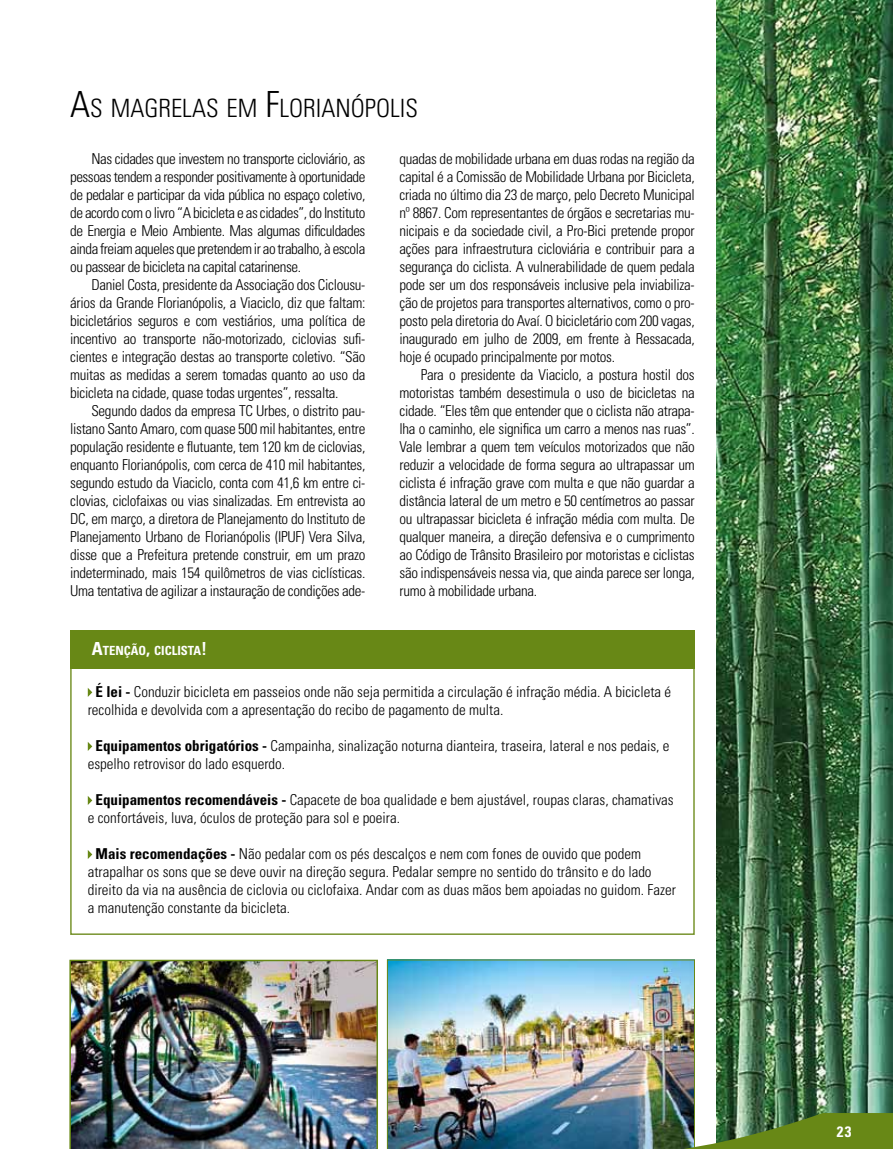
<style>
.page{position:relative;width:893px;height:1149px;background:#fff}
.page>*{position:absolute;margin:0;border:0;box-sizing:border-box;transform-origin:0 0}
.t1{font:300 condensed 25.2px "Univers LT Std";color:#000}
.t2{font:300 condensed 15px/18px "Univers LT Std";color:#000;text-align:justify}
.t3{font:700 condensed 15px "Univers LT Std";color:#fff}
.t4{font:700 condensed 12.6px "Univers LT Std";color:#fff}
.s1{font-size:36px}
.s2{font-size:18px}
.s3{font-weight:700}
</style>
<div class="page">
<img style="left:387px;top:959px;width:308px;height:189px">
<img style="left:716px;top:0;width:177px;height:1112px">
<img style="left:550px;top:1112px;width:343px;height:36px">
<div style="left:70px;top:630px;width:625px;height:38px;background:#688816"></div>
<svg style="left:88px;top:688px;width:4px;height:8px"></svg>
<svg style="left:88px;top:742px;width:4px;height:8px"></svg>
<svg style="left:88px;top:796px;width:4px;height:8px"></svg>
<svg style="left:88px;top:850px;width:4px;height:8px"></svg>
<img style="left:69px;top:959px;width:309px;height:189px">
<h1 class="t1" style="left:70px;top:93px;width:349px"><span class="s1">A</span>S MAGRELAS EM <span class="s1">F</span>LORIANÓPOLIS</h1>
<p class="t2" style="left:70px;top:149px;width:297px;text-indent:21px">Nas cidades que investem no transporte cicloviário, as pessoas tendem a responder positivamente à oportunidade de pedalar e participar da vida pública no espaço coletivo, de acordo com o livro “A bicicleta e as cidades”, do Instituto de Energia e Meio Ambiente. Mas algumas dificuldades ainda freiam aqueles que pretendem ir ao trabalho, à escola ou passear de bicicleta na capital catarinense.</p>
<p class="t2" style="left:70px;top:275px;width:297px;text-indent:21px">Daniel Costa, presidente da Associação dos Ciclousu&shy;ários da Grande Florianópolis, a Viaciclo, diz que faltam: bicicletários seguros e com vestiários, uma política de incentivo ao transporte não-motorizado, ciclovias sufi&shy;cientes e integração destas ao transporte coletivo. “São muitas as medidas a serem tomadas quanto ao uso da bicicleta na cidade, quase todas urgentes”, ressalta.</p>
<p class="t2" style="left:70px;top:401px;width:297px;text-indent:21px">Segundo dados da empresa TC Urbes, o distrito pau&shy;listano Santo Amaro, com quase 500 mil habitantes, entre população residente e flutuante, tem 120 km de ciclovias, enquanto Florianópolis, com cerca de 410 mil habitantes, segundo estudo da Viaciclo, conta com 41,6 km entre ci&shy;clovias, ciclofaixas ou vias sinalizadas. Em entrevista ao DC, em março, a diretora de Planejamento do Instituto de Planejamento Urbano de Florianópolis (IPUF) Vera Silva, disse que a Prefeitura pretende construir, em um prazo indeterminado, mais 154 quilômetros de vias ciclísticas.<br>Uma tentativa de agilizar a instauração de condições ade-</p>
<p class="t2" style="left:399px;top:149px;width:297px">quadas de mobilidade urbana em duas rodas na região da capital é a Comissão de Mobilidade Urbana por Bicicleta, criada no último dia 23 de março, pelo Decreto Municipal nº 8867. Com representantes de órgãos e secretarias mu&shy;nicipais e da sociedade civil, a Pro-Bici pretende propor ações para infraestrutura cicloviária e contribuir para a segurança do ciclista. A vulnerabilidade de quem pedala pode ser um dos responsáveis inclusive pela inviabiliza&shy;ção de projetos para transportes alternativos, como o pro&shy;posto pela diretoria do Avaí. O bicicletário com 200 vagas, inaugurado em julho de 2009, em frente à Ressacada, hoje é ocupado principalmente por motos.</p>
<p class="t2" style="left:399px;top:365px;width:297px;text-indent:21px">Para o presidente da Viaciclo, a postura hostil dos motoristas também desestimula o uso de bicicletas na cidade. “Eles têm que entender que o ciclista não atrapa&shy;lha o caminho, ele significa um carro a menos nas ruas”.<br>Vale lembrar a quem tem veículos motorizados que não reduzir a velocidade de forma segura ao ultrapassar um ciclista é infração grave com multa e que não guardar a distância lateral de um metro e 50 centímetros ao passar ou ultrapassar bicicleta é infração média com multa. De qualquer maneira, a direção defensiva e o cumprimento ao Código de Trânsito Brasileiro por motoristas e ciclistas são indispensáveis nessa via, que ainda parece ser longa, rumo à mobilidade urbana.</p>
<p class="t4" style="left:92px;top:642px;width:117px"><span class="s2">A</span>TENÇÃO<span class="s2">,</span> CICLISTA<span class="s2">!</span></p>
<p class="t2" style="left:88px;top:682px;width:585px;text-indent:8px"><span class="s3">É lei -</span> Conduzir bicicleta em passeios onde não seja permitida a circulação é infração média. A bicicleta é recolhida e devolvida com a apresentação do recibo de pagamento de multa.</p>
<p class="t2" style="left:88px;top:736px;width:583px;text-indent:8px"><span class="s3">Equipamentos obrigatórios -</span> Campainha, sinalização noturna dianteira, traseira, lateral e nos pedais, e espelho retrovisor do lado esquerdo.</p>
<p class="t2" style="left:88px;top:790px;width:587px;text-indent:8px"><span class="s3">Equipamentos recomendáveis -</span> Capacete de boa qualidade e bem ajustável, roupas claras, chamativas e confortáveis, luva, óculos de proteção para sol e poeira.</p>
<p class="t2" style="left:88px;top:844px;width:589px;text-align:left;text-indent:8px"><span class="s3">Mais recomendações -</span> Não pedalar com os pés descalços e nem com fones de ouvido que podem atrapalhar os sons que se deve ouvir na direção segura. Pedalar sempre no sentido do trânsito e do lado direito da via na ausência de ciclovia ou ciclofaixa. Andar com as duas mãos bem apoiadas no guidom. Fazer a manutenção constante da bicicleta.</p>
<p class="t3" style="left:837px;top:1122px;width:16px">23</p>
</div>
